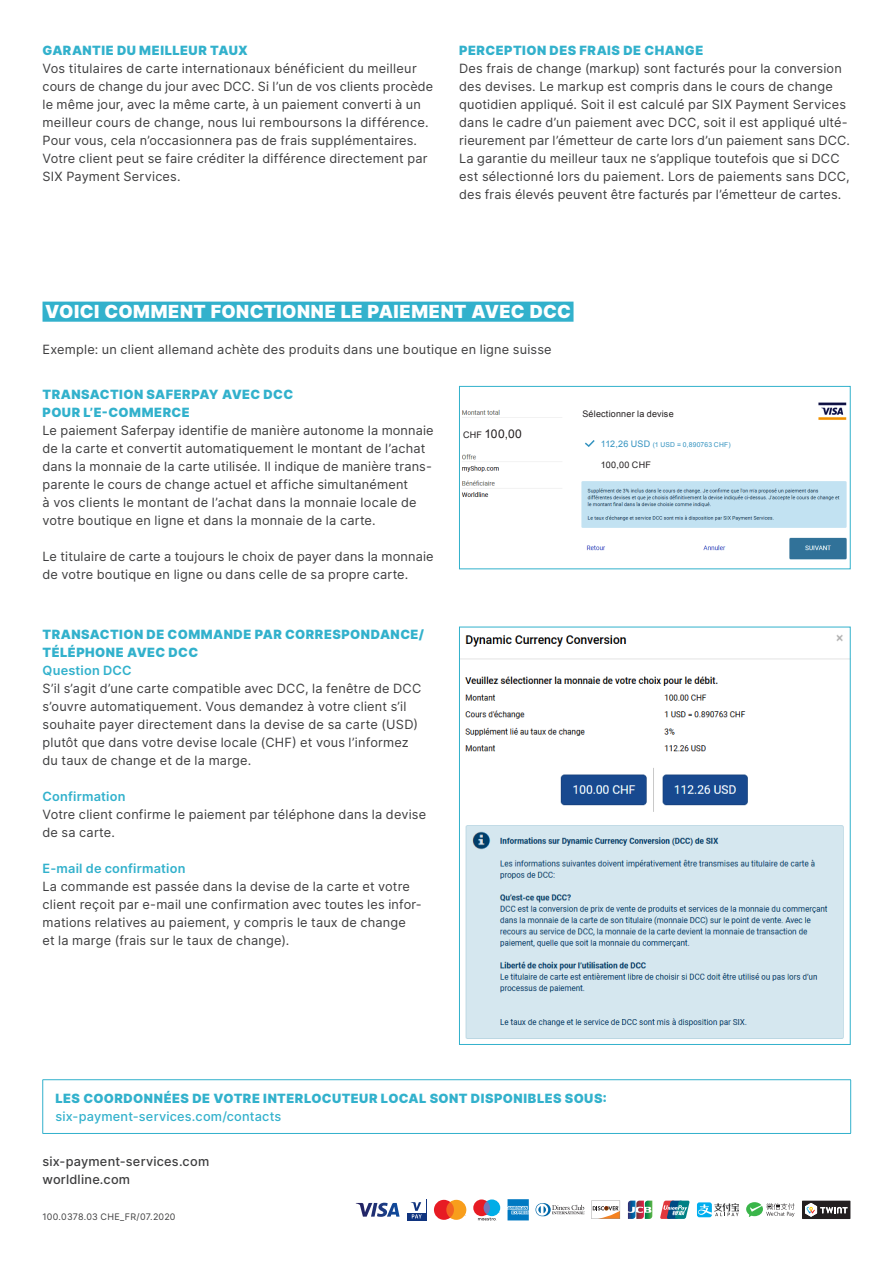
<style>
.page{position:relative;width:893px;height:1263px;background:#fff}
.page>*{position:absolute;margin:0;border:0;box-sizing:border-box;transform-origin:0 0}
.t1{font:900 18px "Inter";letter-spacing:.03em;color:#fff}
.t2{font:12.75px/18px "Inter";letter-spacing:.015em;color:#3e3e3f}
.t3{font:900 12.75px/18px "Inter";letter-spacing:.035em;color:#32b1cc}
.t4{font:600 12.75px "Inter";letter-spacing:.015em;color:#32b1cc}
.t5{font:500 12.75px/18px "Inter";letter-spacing:.015em;color:#3e3e3f}
.t6{font:500 12.75px "Inter";letter-spacing:.015em;color:#32b1cc}
.t7{font:12px "Arial";color:#231f20}
.t8{font:9px "Arial";letter-spacing:.02em;color:#231f20}
.t9{font:9px "Inter";letter-spacing:.015em;color:#3e3e3f}
.t10{font:6.75px "Arial";letter-spacing:.03em;color:#3493c0}
.s1{font-size:9px}
</style>
<div class="page">
<hr style="left:43px;top:1079px;width:808px;height:1px;background:#32b1cc">
<hr style="left:42px;top:1080px;width:1px;height:53px;background:#32b1cc">
<hr style="left:850px;top:1080px;width:1px;height:53px;background:#32b1cc">
<hr style="left:43px;top:1133px;width:808px;height:1px;background:#32b1cc">
<svg style="left:508px;top:1199px;width:21px;height:21px"></svg>
<svg style="left:628px;top:1200px;width:24px;height:19px"></svg>
<svg style="left:356px;top:1203px;width:44px;height:14px"></svg>
<svg style="left:535px;top:1203px;width:50px;height:13px"></svg>
<svg style="left:591px;top:1200px;width:29px;height:19px"></svg>
<div style="left:407px;top:1199px;width:19px;height:21px;background:#10347f"></div>
<div style="left:407px;top:1200px;width:19px;height:13px;background:#fff"></div>
<svg style="left:411px;top:1202px;width:11px;height:16px"></svg>
<svg style="left:802px;top:1201px;width:48px;height:18px"></svg>
<svg style="left:660px;top:1200px;width:30px;height:19px"></svg>
<svg style="left:697px;top:1202px;width:15px;height:15px"></svg>
<svg style="left:697px;top:1203px;width:42px;height:13px"></svg>
<svg style="left:746px;top:1202px;width:48px;height:15px"></svg>
<svg style="left:473px;top:1199px;width:27px;height:21px"></svg>
<svg style="left:434px;top:1200px;width:32px;height:20px"></svg>
<div style="left:43px;top:302px;width:530px;height:20px;background:#32b1cc"></div>
<img style="left:461px;top:402px;width:386px;height:158px">
<div style="left:459px;top:386px;width:391px;height:183px;border:1px solid #32b1cc"></div>
<div style="left:599px;top:438px;width:155px;height:12px;background:#fff"></div>
<div style="left:599px;top:458px;width:153px;height:13px;background:#fff"></div>
<div style="left:461px;top:426px;width:79px;height:15px;background:#fff"></div>
<div style="left:580px;top:407px;width:159px;height:14px;background:#fff"></div>
<div style="left:580px;top:437px;width:17px;height:12px;background:#fff"></div>
<svg style="left:585px;top:440px;width:10px;height:7px"></svg>
<img style="left:461px;top:634px;width:387px;height:405px">
<p class="t3" style="left:43px;top:41px;width:207px">GARANTIE DU MEILLEUR TAUX</p>
<p class="t2" style="left:43px;top:59px;width:392px">Vos titulaires de carte internationaux bénéficient du meilleur cours de change du jour avec DCC. Si l’un de vos clients procède le même jour, avec la même carte, à un paiement converti à un meilleur cours de change, nous lui remboursons la différence.<br>Pour vous, cela n’occasionnera pas de frais supplémentaires.<br>Votre client peut se faire créditer la différence directement par SIX Payment Services.</p>
<p class="t3" style="left:459px;top:41px;width:245px">PERCEPTION DES FRAIS DE CHANGE</p>
<p class="t2" style="left:459px;top:59px;width:392px">Des frais de change (markup) sont facturés pour la conversion des devises. Le markup est compris dans le cours de change quotidien appliqué. Soit il est calculé par SIX Payment Services dans le cadre d’un paiement avec DCC, soit il est appliqué ulté&shy;rieurement par l’émetteur de carte lors d’un paiement sans DCC.<br>La garantie du meilleur taux ne s’applique toutefois que si DCC est sélectionné lors du paiement. Lors de paiements sans DCC, des frais élevés peuvent être facturés par l’émetteur de cartes.</p>
<h1 class="t1" style="left:45px;top:298px;width:527px">VOICI COMMENT FONCTIONNE LE PAIEMENT AVEC DCC</h1>
<p class="t2" style="left:43px;top:340px;width:511px">Exemple: un client allemand achète des produits dans une boutique en ligne suisse</p>
<p class="t3" style="left:43px;top:385px;width:252px">TRANSACTION SAFERPAY AVEC DCC<br>POUR L’E-COMMERCE</p>
<p class="t2" style="left:43px;top:421px;width:393px">Le paiement Saferpay identifie de manière autonome la monnaie de la carte et convertit automatiquement le montant de l’achat dans la monnaie de la carte utilisée. Il indique de manière trans&shy;parente le cours de change actuel et affiche simultanément<br>à vos clients le montant de l’achat dans la monnaie locale de votre boutique en ligne et dans la monnaie de la carte.</p>
<p class="t2" style="left:43px;top:547px;width:393px">Le titulaire de carte a toujours le choix de payer dans la monnaie de votre boutique en ligne ou dans celle de sa propre carte.</p>
<p class="t7" style="left:463px;top:426px;width:60px"><span class="s1">CHF</span> 100,00</p>
<p class="t8" style="left:582px;top:408px;width:93px">Sélectionner la devise</p>
<p class="t10" style="left:601px;top:440px;width:131px"><span class="s1">112,26 USD</span> (1 USD = 0,890763 CHF)</p>
<p class="t8" style="left:601px;top:459px;width:52px">100,00 CHF</p>
<p class="t3" style="left:43px;top:625px;width:383px">TRANSACTION DE COMMANDE PAR CORRESPONDANCE/<br>TÉLÉPHONE AVEC DCC</p>
<p class="t4" style="left:43px;top:661px;width:91px">Question DCC</p>
<p class="t2" style="left:43px;top:679px;width:380px">S’il s’agit d’une carte compatible avec DCC, la fenêtre de DCC s’ouvre automatiquement. Vous demandez à votre client s’il souhaite payer directement dans la devise de sa carte (USD) plutôt que dans votre devise locale (CHF) et vous l’informez du taux de change et de la marge.</p>
<p class="t4" style="left:43px;top:787px;width:84px">Confirmation</p>
<p class="t2" style="left:43px;top:805px;width:385px">Votre client confirme le paiement par téléphone dans la devise de sa carte.</p>
<p class="t4" style="left:43px;top:859px;width:145px">E-mail de confirmation</p>
<p class="t2" style="left:43px;top:877px;width:381px">La commande est passée dans la devise de la carte et votre client reçoit par e-mail une confirmation avec toutes les infor&shy;mations relatives au paiement, y compris le taux de change<br>et la marge (frais sur le taux de change).</p>
<p class="t3" style="left:56px;top:1089px;width:553px">LES COORDONNÉES DE VOTRE INTERLOCUTEUR LOCAL SONT DISPONIBLES SOUS:</p>
<p class="t6" style="left:55px;top:1107px;width:227px">six-payment-services.com/contacts</p>
<p class="t5" style="left:43px;top:1152px;width:168px">six-payment-services.com worldline.com</p>
<p class="t9" style="left:43px;top:1210px;width:135px">100.0378.03 CHE_FR/07.2020</p>
</div>
